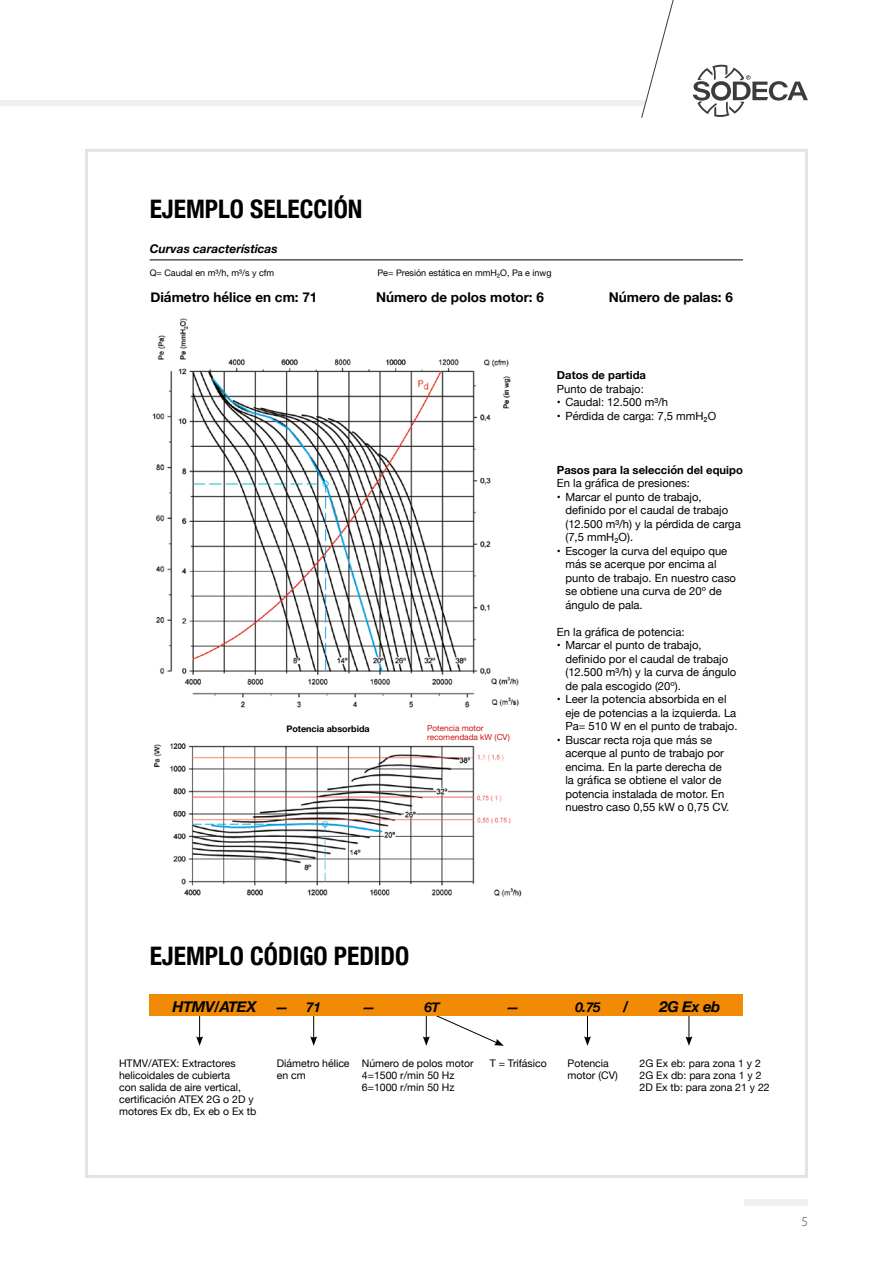
<style>
.page{position:relative;width:893px;height:1263px;background:#fff}
.page>*{position:absolute;margin:0;border:0;box-sizing:border-box;transform-origin:0 0}
.t1{font:700 condensed 25.5px "Helvetica Neue";color:#000}
.t2{font:italic 700 15px "Helvetica Neue";letter-spacing:-.025em;color:#000}
.t3{font:700 13.5px "Helvetica Neue";color:#000}
.t4{font:italic 700 13.5px "Helvetica Neue";color:#000}
.t5{font:300 13.5px "Myriad Pro";color:#3c3c3b}
.t6{font:italic 700 12px "Helvetica Neue";color:#000}
.t7{font:11.25px/13.5px "Helvetica Neue";color:#000}
.t8{font:700 11.25px "Helvetica Neue";color:#000}
.t9{font:10.5px/12px "Helvetica Neue";color:#000}
.t10{font:9px "Helvetica Neue";color:#000}
.t11{font:700 9px "Helvetica Neue";color:#000}
.t12{font:8.25px/9px "Helvetica Neue";color:#cd1719}
.s1{font-size:13.5px}
</style>
<div class="page">
<div style="left:744px;top:1199px;width:64px;height:6px;background:#f0f0f0"></div>
<svg style="left:693px;top:65px;width:115px;height:52px"></svg>
<svg style="left:0;top:0;width:674px;height:118px"></svg>
<img style="left:152px;top:318px;width:370px;height:579px">
<hr style="left:150px;top:260px;width:593px;height:1px;background:#000">
<svg style="left:196px;top:1016px;width:7px;height:30px"></svg>
<svg style="left:310px;top:1016px;width:7px;height:30px"></svg>
<svg style="left:584px;top:1016px;width:7px;height:30px"></svg>
<svg style="left:685px;top:1016px;width:7px;height:30px"></svg>
<svg style="left:423px;top:1016px;width:81px;height:30px"></svg>
<div style="left:150px;top:995px;width:593px;height:21px;background:#f18a04"></div>
<h1 class="t1" style="left:150px;top:188px;width:214px">EJEMPLO SELECCIÓN</h1>
<p class="t6" style="left:150px;top:240px;width:130px">Curvas características</p>
<p class="t10" style="left:150px;top:266px;width:126px">Q= Caudal en m³/h, m³/s y cfm</p>
<p class="t10" style="left:377px;top:266px;width:176px">Pe= Presión estática en mmH₂O, Pa e inwg</p>
<p class="t3" style="left:150px;top:287px;width:168px">Diámetro hélice en cm: 71</p>
<p class="t3" style="left:376px;top:287px;width:169px">Número de polos motor: 6</p>
<p class="t3" style="left:609px;top:287px;width:126px">Número de palas: 6</p>
<p class="t11" style="left:286px;top:721px;width:85px">Potencia absorbida</p>
<p class="t12" style="left:427px;top:724px;width:84px">Potencia motor recomendada kW (CV)</p>
<p class="t8" style="left:557px;top:366px;width:91px">Datos de partida</p>
<p class="t7" style="left:557px;top:383px;width:88px">Punto de trabajo:</p>
<p class="t7" style="left:557px;top:396px;width:113px">• Caudal: 12.500 m³/h</p>
<p class="t7" style="left:557px;top:410px;width:161px">• Pérdida de carga: 7,5 mmH₂O</p>
<p class="t8" style="left:557px;top:461px;width:188px">Pasos para la selección del equipo</p>
<p class="t7" style="left:557px;top:477px;width:134px">En la gráfica de presiones:</p>
<p class="t7" style="left:565px;top:491px;width:177px;text-indent:-9px">• Marcar el punto de trabajo, definido por el caudal de trabajo (12.500 m³/h) y la pérdida de carga (7,5 mmH₂O).</p>
<p class="t7" style="left:565px;top:545px;width:172px;text-indent:-9px">• Escoger la curva del equipo que más se acerque por encima al punto de trabajo. En nuestro caso se obtiene una curva de 20º de ángulo de pala.</p>
<p class="t7" style="left:557px;top:626px;width:129px">En la gráfica de potencia:</p>
<p class="t7" style="left:565px;top:639px;width:172px;text-indent:-9px">• Marcar el punto de trabajo, definido por el caudal de trabajo (12.500 m³/h) y la curva de ángulo de pala escogido (20º).</p>
<p class="t7" style="left:565px;top:693px;width:174px;text-indent:-9px">• Leer la potencia absorbida en el eje de potencias a la izquierda. La<br>Pa= 510 W en el punto de trabajo.</p>
<p class="t7" style="left:565px;top:734px;width:165px;text-indent:-9px">• Buscar recta roja que más se acerque al punto de trabajo por encima. En la parte derecha de la gráfica se obtiene el valor de potencia instalada de motor. En nuestro caso 0,55 kW o 0,75 CV.</p>
<h1 class="t1" style="left:150px;top:935px;width:261px">EJEMPLO CÓDIGO PEDIDO</h1>
<h2 class="t2" style="left:172px;top:994px;width:118px">HTMV/ATEX <span class="s1">—</span></h2>
<p class="t4" style="left:306px;top:996px;width:16px">71</p>
<p class="t4" style="left:362px;top:996px;width:15px">—</p>
<p class="t4" style="left:424px;top:996px;width:17px">6T</p>
<p class="t4" style="left:506px;top:996px;width:15px">—</p>
<p class="t4" style="left:575px;top:996px;width:27px">0.75</p>
<h2 class="t2" style="left:623px;top:994px;width:7px">/</h2>
<h2 class="t2" style="left:659px;top:994px;width:63px">2G Ex eb</h2>
<p class="t9" style="left:119px;top:1058px;width:139px">HTMV/ATEX: Extractores helicoidales de cubierta<br>con salida de aire vertical, certificación ATEX 2G o 2D y motores Ex db, Ex eb o Ex tb</p>
<p class="t9" style="left:277px;top:1058px;width:74px">Diámetro hélice en cm</p>
<p class="t9" style="left:568px;top:1058px;width:52px">Potencia motor (CV)</p>
<p class="t9" style="left:640px;top:1058px;width:132px">2G Ex eb: para zona 1 y 2<br>2G Ex db: para zona 1 y 2<br>2D Ex tb: para zona 21 y 22</p>
<p class="t9" style="left:362px;top:1058px;width:113px">Número de polos motor</p>
<p class="t9" style="left:490px;top:1058px;width:59px">T = Trifásico</p>
<p class="t9" style="left:362px;top:1070px;width:94px">4=1500 r/min 50 Hz<br>6=1000 r/min 50 Hz</p>
<p class="t5" style="left:801px;top:1214px;width:8px">5</p>
</div>
